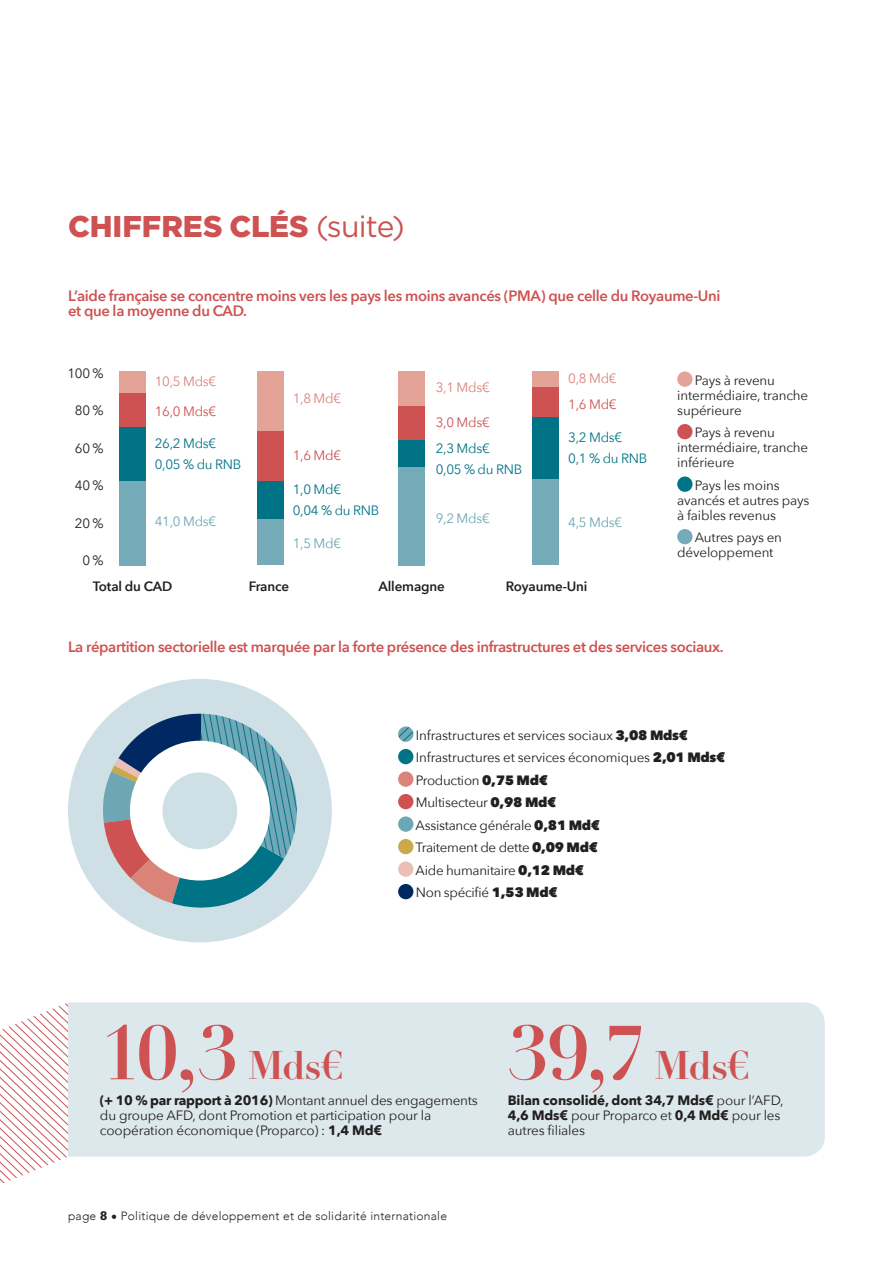
<style>
.page{position:relative;width:893px;height:1263px;background:#fff}
.page>*{position:absolute;margin:0;border:0;box-sizing:border-box;transform-origin:0 0}
.t1{font:700 75px "Didot";color:#ce5252}
.t2{font:900 30px "Gotham";color:#ce5252}
.titres_figures{font:600 15px/15px "Avenir Next";letter-spacing:-.02em;color:#ce5252}
.niveau_3{font:13.5px/15px "Avenir Next";letter-spacing:-.01em;color:#231f20}
.t3{font:13.5px "Avenir Next";letter-spacing:-.02em;color:#007386}
.niveau_3-2{font:600 13.5px "Avenir Next";letter-spacing:-.01em;color:#231f20}
.t4{font:13.5px "Avenir Next";letter-spacing:-.02em;color:#6da7b5}
.t5{font:13.5px "Avenir Next";letter-spacing:-.02em;color:#da8378}
.t6{font:13.5px "Avenir Next";letter-spacing:-.02em;color:#ce5252}
.t7{font:300 12px "Avenir";letter-spacing:.02em;color:#231f20}
.s1{font-weight:400}
.s2{font-weight:800}
.s3{font-size:39px}
.s4{font-weight:700}
.s5{font-family:"Avenir Next";font-weight:700}
</style>
<div class="page">
<div style="left:68px;top:1002px;width:757px;height:155px;background:#dde8ed"></div>
<svg style="left:0;top:1003px;width:68px;height:180px"></svg>
<div style="left:532px;top:478px;width:27px;height:87px;background:#75abb9"></div>
<div style="left:532px;top:417px;width:27px;height:61px;background:#007386"></div>
<div style="left:532px;top:387px;width:27px;height:30px;background:#ce5252"></div>
<div style="left:532px;top:371px;width:27px;height:16px;background:#e4a397"></div>
<div style="left:398px;top:466px;width:27px;height:99px;background:#75abb9"></div>
<div style="left:398px;top:439px;width:27px;height:27px;background:#007386"></div>
<div style="left:398px;top:406px;width:27px;height:33px;background:#ce5252"></div>
<div style="left:398px;top:371px;width:27px;height:35px;background:#e4a397"></div>
<div style="left:257px;top:518px;width:27px;height:47px;background:#75abb9"></div>
<div style="left:257px;top:481px;width:27px;height:37px;background:#007386"></div>
<div style="left:257px;top:431px;width:27px;height:50px;background:#ce5252"></div>
<div style="left:257px;top:371px;width:27px;height:60px;background:#e4a397"></div>
<div style="left:119px;top:481px;width:27px;height:84px;background:#75abb9"></div>
<div style="left:119px;top:426px;width:27px;height:55px;background:#007386"></div>
<div style="left:119px;top:393px;width:27px;height:33px;background:#ce5252"></div>
<div style="left:119px;top:371px;width:27px;height:22px;background:#e4a397"></div>
<div style="left:677px;top:371px;width:15px;height:16px;background:#e4a397;border-radius:50%"></div>
<div style="left:677px;top:424px;width:15px;height:15px;background:#ce5252;border-radius:50%"></div>
<div style="left:677px;top:476px;width:15px;height:16px;background:#007386;border-radius:50%"></div>
<div style="left:677px;top:529px;width:15px;height:15px;background:#75abb9;border-radius:50%"></div>
<div style="left:68px;top:679px;width:264px;height:263px;background:#cedfe5;border-radius:50%"></div>
<svg style="left:102px;top:713px;width:195px;height:203px"></svg>
<div style="left:130px;top:741px;width:140px;height:139px;background:#fff;border-radius:50%"></div>
<div style="left:163px;top:772px;width:74px;height:77px;background:#cedfe5;border-radius:50%"></div>
<svg style="left:398px;top:726px;width:15px;height:16px"></svg>
<div style="left:398px;top:749px;width:15px;height:15px;background:#007386;border-radius:50%"></div>
<div style="left:398px;top:771px;width:15px;height:16px;background:#da8378;border-radius:50%"></div>
<div style="left:398px;top:794px;width:15px;height:15px;background:#ce5252;border-radius:50%"></div>
<div style="left:398px;top:816px;width:15px;height:16px;background:#6da7b5;border-radius:50%"></div>
<div style="left:398px;top:839px;width:15px;height:15px;background:#c9a94a;border-radius:50%"></div>
<div style="left:398px;top:861px;width:15px;height:16px;background:#ecbfb6;border-radius:50%"></div>
<div style="left:398px;top:884px;width:15px;height:15px;background:#002964;border-radius:50%"></div>
<p class="t2" style="left:68px;top:205px;width:338px">CHIFFRES CLÉS <span class="s1">(suite)</span></p>
<p class="titres_figures" style="left:68px;top:288px;width:654px">L’aide française se concentre moins vers les pays les moins avancés (PMA) que celle du Royaume-Uni et que la moyenne du CAD.</p>
<p class="niveau_3" style="left:67px;top:365px;width:38px">100 %</p>
<p class="niveau_3" style="left:75px;top:403px;width:30px">80 %</p>
<p class="niveau_3" style="left:75px;top:440px;width:30px">60 %</p>
<p class="niveau_3" style="left:75px;top:478px;width:30px">40 %</p>
<p class="niveau_3" style="left:75px;top:515px;width:30px">20 %</p>
<p class="niveau_3" style="left:82px;top:553px;width:23px">0 %</p>
<p class="t5" style="left:155px;top:369px;width:63px">10,5 Mds€</p>
<p class="t6" style="left:155px;top:399px;width:63px">16,0 Mds€</p>
<p class="t3" style="left:155px;top:432px;width:63px">26,2 Mds€</p>
<p class="t3" style="left:155px;top:453px;width:88px">0,05 % du RNB</p>
<p class="t4" style="left:155px;top:510px;width:63px">41,0 Mds€</p>
<p class="t5" style="left:293px;top:387px;width:50px">1,8 Md€</p>
<p class="t6" style="left:293px;top:444px;width:50px">1,6 Md€</p>
<p class="t3" style="left:293px;top:478px;width:50px">1,0 Md€</p>
<p class="t3" style="left:293px;top:499px;width:88px">0,04 % du RNB</p>
<p class="t4" style="left:293px;top:531px;width:50px">1,5 Md€</p>
<p class="t5" style="left:436px;top:376px;width:56px">3,1 Mds€</p>
<p class="t6" style="left:436px;top:411px;width:56px">3,0 Mds€</p>
<p class="t3" style="left:436px;top:437px;width:56px">2,3 Mds€</p>
<p class="t3" style="left:436px;top:458px;width:88px">0,05 % du RNB</p>
<p class="t4" style="left:436px;top:506px;width:56px">9,2 Mds€</p>
<p class="t5" style="left:568px;top:367px;width:50px">0,8 Md€</p>
<p class="t6" style="left:568px;top:392px;width:50px">1,6 Md€</p>
<p class="t3" style="left:568px;top:425px;width:56px">3,2 Mds€</p>
<p class="t3" style="left:568px;top:446px;width:81px">0,1 % du RNB</p>
<p class="t4" style="left:568px;top:510px;width:56px">4,5 Mds€</p>
<p class="niveau_3-2" style="left:93px;top:575px;width:81px">Total du CAD</p>
<p class="niveau_3-2" style="left:249px;top:575px;width:42px">France</p>
<p class="niveau_3-2" style="left:378px;top:575px;width:68px">Allemagne</p>
<p class="niveau_3-2" style="left:506px;top:575px;width:83px">Royaume-Uni</p>
<p class="niveau_3" style="left:677px;top:372px;width:132px;text-indent:18px">Pays à revenu intermédiaire, tranche supérieure</p>
<p class="niveau_3" style="left:677px;top:424px;width:132px;text-indent:18px">Pays à revenu intermédiaire, tranche inférieure</p>
<p class="niveau_3" style="left:677px;top:477px;width:134px;text-indent:18px">Pays les moins avancés et autres pays à faibles revenus</p>
<p class="niveau_3" style="left:677px;top:529px;width:106px;text-indent:18px">Autres pays en développement</p>
<p class="titres_figures" style="left:68px;top:639px;width:657px">La répartition sectorielle est marquée par la forte présence des infrastructures et des services sociaux.</p>
<p class="niveau_3" style="left:416px;top:727px;width:274px">Infrastructures et services sociaux <span class="s2">3,08 Mds€</span></p>
<p class="niveau_3" style="left:416px;top:749px;width:311px">Infrastructures et services économiques <span class="s2">2,01 Mds€</span></p>
<p class="niveau_3" style="left:416px;top:772px;width:134px">Production <span class="s2">0,75 Md€</span></p>
<p class="niveau_3" style="left:416px;top:794px;width:142px">Multisecteur <span class="s2">0,98 Md€</span></p>
<p class="niveau_3" style="left:416px;top:817px;width:186px">Assistance générale <span class="s2">0,81 Md€</span></p>
<p class="niveau_3" style="left:416px;top:839px;width:184px">Traitement de dette <span class="s2">0,09 Md€</span></p>
<p class="niveau_3" style="left:416px;top:862px;width:170px">Aide humanitaire <span class="s2">0,12 Md€</span></p>
<p class="niveau_3" style="left:416px;top:884px;width:143px">Non spécifié <span class="s2">1,53 Md€</span></p>
<p class="t1" style="left:100px;top:1006px;width:244px">10,3 <span class="s3">Mds€</span></p>
<p class="niveau_3" style="left:100px;top:1092px;width:379px"><span class="s4">(+ 10 % par rapport à 2016)</span> Montant annuel des engagements du groupe AFD, dont Promotion et participation pour la coopération économique (Proparco) : <span class="s4">1,4 Md€</span></p>
<p class="t7" style="left:68px;top:1208px;width:380px">page <span class="s5">8</span> • Politique de développement et de solidarité internationale</p>
<p class="t1" style="left:508px;top:1006px;width:243px">39,7 <span class="s3">Mds€</span></p>
<p class="niveau_3" style="left:508px;top:1092px;width:277px"><span class="s4">Bilan consolidé, dont 34,7 Mds€</span> pour l’AFD,<br><span class="s4">4,6 Mds€</span> pour Proparco et <span class="s4">0,4 Md€</span> pour les autres filiales</p>
</div>
